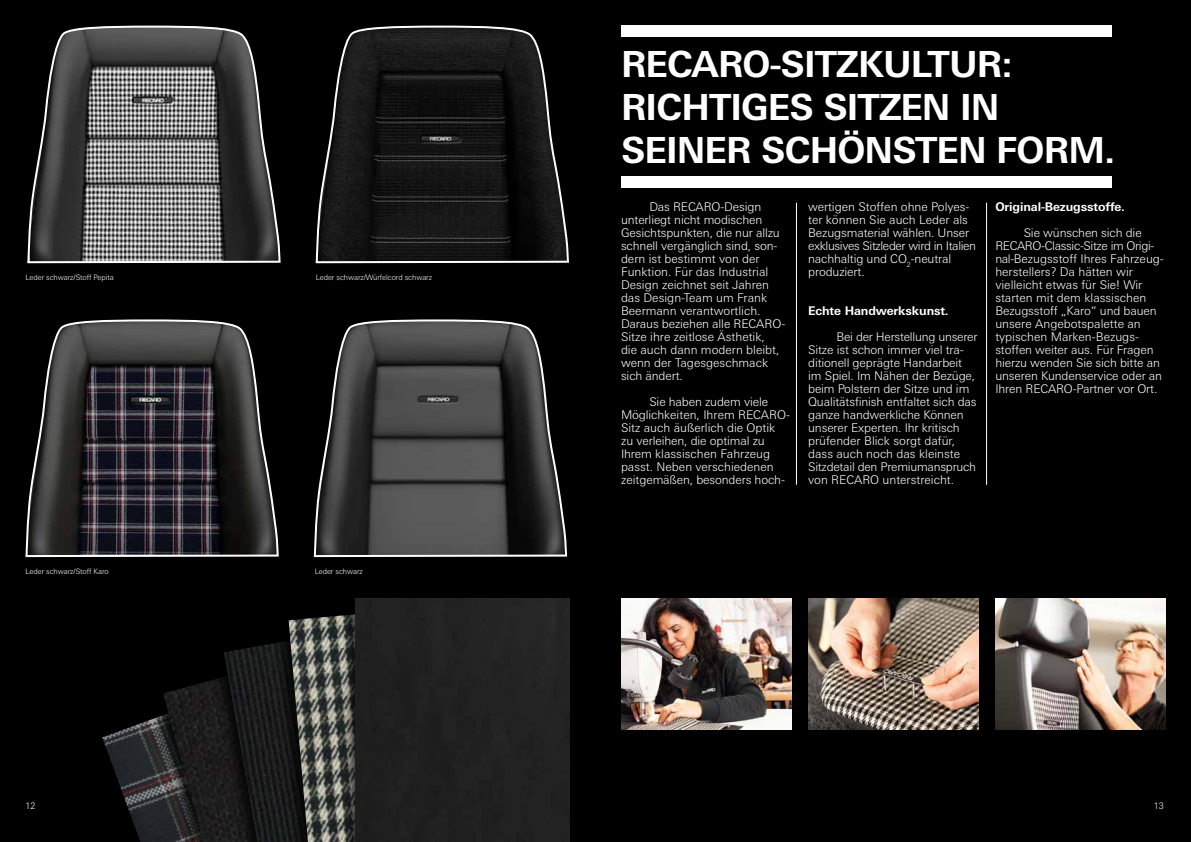
<style>
.page{position:relative;width:1191px;height:842px;background:#000}
.page>*{position:absolute;margin:0;border:0;box-sizing:border-box;transform-origin:0 0}
.t1{font:700 36px/43.2px "Univers Next W1 G";letter-spacing:-.025em;color:#fff}
.t2{font:300 12px/13px "Univers Next W1 G";letter-spacing:-.01em;color:#fff}
.t3{font:700 12px "Univers Next W1 G";letter-spacing:-.01em;color:#fff}
.t4{font:300 9px "Univers Next W1 G";color:#fff}
.t5{font:300 7.5px "Univers Next W1 G";letter-spacing:-.01em;color:#fff}
</style>
<div class="page">
<hr style="left:796px;top:203px;width:1px;height:282px;background:#fff">
<div style="left:621px;top:26px;width:490px;height:11px;background:#fff"></div>
<div style="left:621px;top:177px;width:490px;height:11px;background:#fff"></div>
<img style="left:102px;top:721px;width:46px;height:121px">
<div style="left:148px;top:634px;width:316px;height:208px;background:#000;opacity:.75"></div>
<img style="left:163px;top:638px;width:45px;height:204px">
<div style="left:208px;top:610px;width:291px;height:232px;background:#000;opacity:.75"></div>
<img style="left:224px;top:615px;width:48px;height:227px">
<div style="left:272px;top:597px;width:263px;height:245px;background:#000;opacity:.75"></div>
<img style="left:288px;top:601px;width:53px;height:241px">
<div style="left:341px;top:593px;width:234px;height:249px;background:#000;opacity:.75"></div>
<div style="left:355px;top:599px;width:215px;height:243px;background:#222"></div>
<img style="left:808px;top:599px;width:170px;height:130px">
<img style="left:621px;top:599px;width:170px;height:130px">
<img style="left:995px;top:599px;width:170px;height:130px">
<hr style="left:986px;top:203px;width:1px;height:282px;background:#fff">
<svg style="left:27px;top:25px;width:254px;height:239px;background:#575757"></svg>
<svg style="left:315px;top:25px;width:254px;height:239px"></svg>
<svg style="left:25px;top:319px;width:254px;height:239px"></svg>
<svg style="left:313px;top:319px;width:255px;height:239px"></svg>
<p class="t5" style="left:26px;top:273px;width:90px">Leder schwarz/Stoff Pepita</p>
<p class="t5" style="left:26px;top:567px;width:85px">Leder schwarz/Stoff Karo</p>
<p class="t5" style="left:316px;top:273px;width:118px">Leder schwarz/Würfelcord schwarz</p>
<p class="t5" style="left:315px;top:567px;width:50px">Leder schwarz</p>
<h1 class="t1" style="left:621px;top:42px;width:496px">RECARO-SITZKULTUR:<br>RICHTIGES SITZEN IN<br>SEINER SCHÖNSTEN FORM.</h1>
<p class="t2" style="left:621px;top:200px;width:166px;text-indent:28px">Das RECARO-Design unterliegt nicht modischen<br>Gesichtspunkten, die nur allzu schnell vergänglich sind, son&shy;dern ist bestimmt von der<br>Funktion. Für das Industrial<br>Design zeichnet seit Jahren das Design-Team um Frank<br>Beermann verantwortlich.<br>Daraus beziehen alle RECARO-<br>Sitze ihre zeitlose Ästhetik,<br>die auch dann modern bleibt, wenn der Tagesgeschmack sich ändert.</p>
<p class="t2" style="left:621px;top:395px;width:170px;text-indent:28px">Sie haben zudem viele<br>Möglichkeiten, Ihrem RECARO-<br>Sitz auch äußerlich die Optik zu verleihen, die optimal zu<br>Ihrem klassischen Fahrzeug passt. Neben verschiedenen zeitgemäßen, besonders hoch-</p>
<p class="t2" style="left:808px;top:200px;width:169px">wertigen Stoffen ohne Polyes&shy;ter können Sie auch Leder als<br>Bezugsmaterial wählen. Unser exklusives Sitzleder wird in Italien nachhaltig und CO<sub>2</sub>-neutral produziert.</p>
<p class="t3" style="left:808px;top:303px;width:142px">Echte Handwerkskunst.</p>
<p class="t2" style="left:808px;top:330px;width:171px;text-indent:28px">Bei der Herstellung unserer<br>Sitze ist schon immer viel tra&shy;ditionell geprägte Handarbeit im Spiel. Im Nähen der Bezüge, beim Polstern der Sitze und im<br>Qualitätsfinish entfaltet sich das ganze handwerkliche Können unserer Experten. Ihr kritisch prüfender Blick sorgt dafür, dass auch noch das kleinste<br>Sitzdetail den Premiumanspruch von RECARO unterstreicht.</p>
<p class="t3" style="left:995px;top:199px;width:131px">Original-Bezugsstoffe.</p>
<p class="t2" style="left:995px;top:226px;width:170px;text-indent:28px">Sie wünschen sich die<br>RECARO-Classic-Sitze im Origi&shy;nal-Bezugsstoff Ihres Fahrzeug&shy;herstellers? Da hätten wir vielleicht etwas für Sie! Wir starten mit dem klassischen<br>Bezugsstoff „Karo“ und bauen unsere Angebotspalette an typischen Marken-Bezugs&shy;stoffen weiter aus. Für Fragen hierzu wenden Sie sich bitte an unseren Kundenservice oder an<br>Ihren RECARO-Partner vor Ort.</p>
<p class="t4" style="left:26px;top:801px;width:12px">12</p>
<p class="t4" style="left:1153px;top:801px;width:12px">13</p>
</div>
